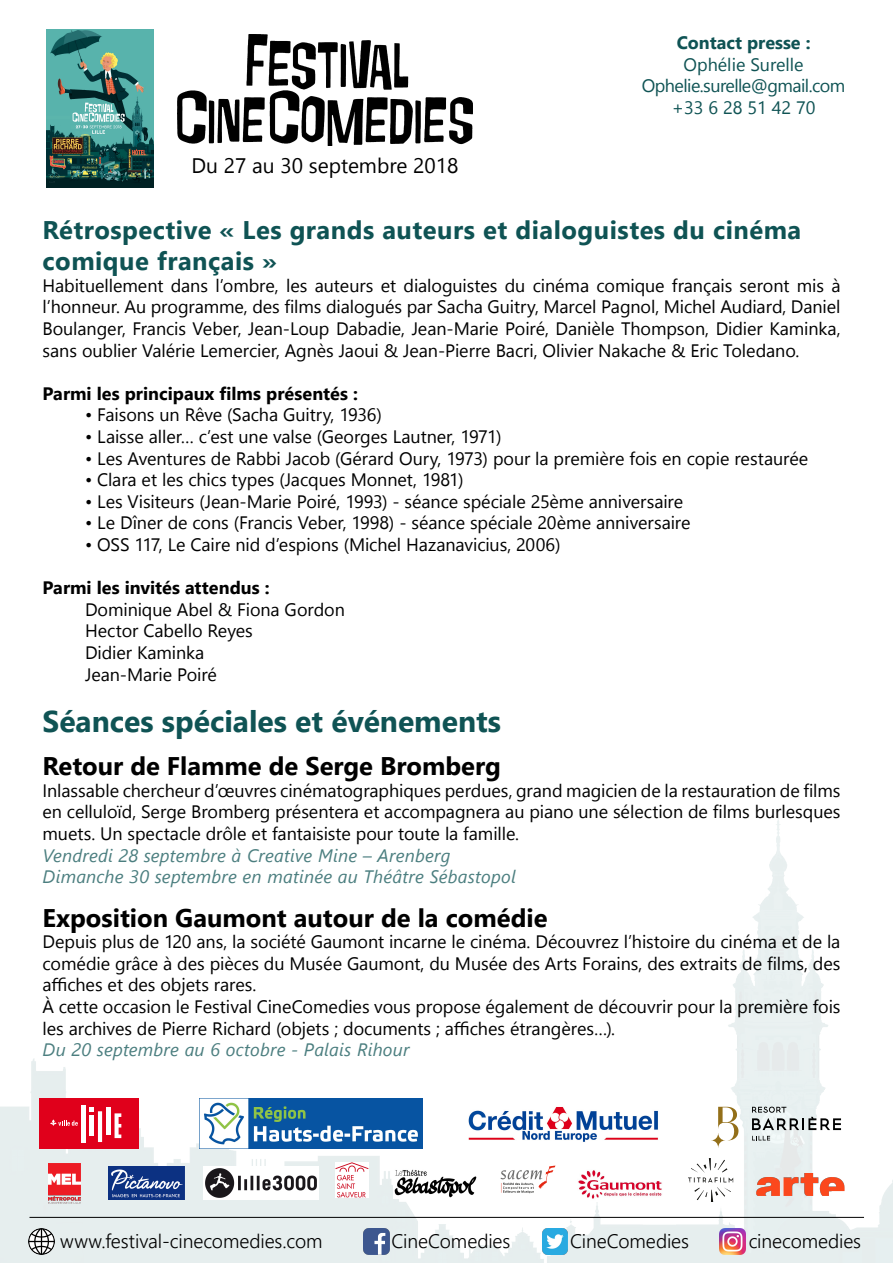
<style>
.page{position:relative;width:893px;height:1263px;background:#fff}
.page>*{position:absolute;margin:0;border:0;box-sizing:border-box;transform-origin:0 0}
.t1{font:700 30px "Segoe UI";color:#0f5354}
.t2{font:700 25.5px/31.5px "Segoe UI";letter-spacing:.02em;color:#0f5354}
.t3{font:700 25.5px "Segoe UI";color:#000}
.t4{font:21px "Segoe UI";color:#000}
.t5{font:300 19.5px "Segoe UI";letter-spacing:-.005em;color:#000}
.t6{font:18px/21.6px "Segoe UI";letter-spacing:-.005em;color:#000;text-align:justify}
.t7{font:italic 18px/21.6px "Segoe UI";letter-spacing:.015em;color:#4b7e7f}
.t8{font:700 18px "Segoe UI";color:#000}
.t9{font:18px/21.6px "Segoe UI";letter-spacing:-.03em;color:#0f5354;text-align:center}
.t10{font:700 18px "Segoe UI";color:#0f5354}
</style>
<div class="page">
<img style="left:0;top:813px;width:893px;height:450px">
<hr style="left:29px;top:1217px;width:835px;height:1px;background:#000">
<img style="left:720px;top:1229px;width:25px;height:25px">
<img style="left:542px;top:1229px;width:25px;height:25px">
<img style="left:364px;top:1229px;width:25px;height:25px">
<img style="left:29px;top:1229px;width:25px;height:25px">
<img style="left:47px;top:30px;width:106px;height:157px">
<img style="left:177px;top:34px;width:295px;height:111px">
<div style="left:39px;top:1098px;width:100px;height:51px;background:#e0001b"></div>
<svg style="left:50px;top:1119px;width:28px;height:7px"></svg>
<div style="left:81px;top:1105px;width:5px;height:37px;background:#fff"></div>
<hr style="left:98px;top:1111px;width:4px;height:31px;background:#fff">
<hr style="left:106px;top:1107px;width:4px;height:27px;background:#fff">
<hr style="left:90px;top:1115px;width:4px;height:21px;background:#fff">
<svg style="left:90px;top:1107px;width:4px;height:4px"></svg>
<svg style="left:115px;top:1113px;width:6px;height:25px"></svg>
<svg style="left:711px;top:1133px;width:14px;height:15px"></svg>
<svg style="left:718px;top:1107px;width:20px;height:33px"></svg>
<svg style="left:752px;top:1136px;width:18px;height:4px"></svg>
<svg style="left:752px;top:1107px;width:89px;height:23px"></svg>
<img style="left:200px;top:1098px;width:222px;height:51px">
<img style="left:459px;top:1098px;width:208px;height:50px">
<img style="left:48px;top:1163px;width:32px;height:40px">
<img style="left:108px;top:1166px;width:76px;height:34px">
<img style="left:203px;top:1167px;width:115px;height:33px">
<img style="left:336px;top:1162px;width:32px;height:35px">
<img style="left:394px;top:1168px;width:84px;height:30px">
<img style="left:495px;top:1163px;width:66px;height:37px">
<img style="left:578px;top:1168px;width:84px;height:33px">
<img style="left:680px;top:1158px;width:61px;height:43px">
<img style="left:756px;top:1174px;width:91px;height:21px">
<p class="t4" style="left:191px;top:150px;width:269px">Du 27 au 30 septembre 2018</p>
<p class="t10" style="left:677px;top:29px;width:135px">Contact presse :</p>
<p class="t9" style="left:642px;top:53px;width:205px">Ophélie Surelle<br>Ophelie.surelle@gmail.com +33 6 28 51 42 70</p>
<h2 class="t2" style="left:43px;top:213px;width:760px">Rétrospective « Les grands auteurs et dialoguistes du cinéma comique français »</h2>
<p class="t6" style="left:43px;top:274px;width:799px">Habituellement dans l’ombre, les auteurs et dialoguistes du cinéma comique français seront mis à l’honneur. Au programme, des films dialogués par Sacha Guitry, Marcel Pagnol, Michel Audiard, Daniel Boulanger, Francis Veber, Jean-Loup Dabadie, Jean-Marie Poiré, Danièle Thompson, Didier Kaminka, sans oublier Valérie Lemercier, Agnès Jaoui &amp; Jean-Pierre Bacri, Olivier Nakache &amp; Eric Toledano.</p>
<p class="t8" style="left:43px;top:380px;width:317px">Parmi les principaux films présentés :</p>
<p class="t6" style="left:85px;top:403px;width:298px">• Faisons un Rêve (Sacha Guitry, 1936)</p>
<p class="t6" style="left:85px;top:425px;width:418px">• Laisse aller… c’est une valse (Georges Lautner, 1971)</p>
<p class="t6" style="left:85px;top:447px;width:725px">• Les Aventures de Rabbi Jacob (Gérard Oury, 1973) pour la première fois en copie restaurée</p>
<p class="t6" style="left:85px;top:468px;width:380px">• Clara et les chics types (Jacques Monnet, 1981)</p>
<p class="t6" style="left:85px;top:490px;width:600px">• Les Visiteurs (Jean-Marie Poiré, 1993) - séance spéciale 25ème anniversaire</p>
<p class="t6" style="left:85px;top:511px;width:607px">• Le Dîner de cons (Francis Veber, 1998) - séance spéciale 20ème anniversaire</p>
<p class="t6" style="left:85px;top:533px;width:477px">• OSS 117, Le Caire nid d’espions (Michel Hazanavicius, 2006)</p>
<p class="t8" style="left:43px;top:574px;width:229px">Parmi les invités attendus :</p>
<p class="t6" style="left:85px;top:598px;width:261px;text-align:left">Dominique Abel &amp; Fiona Gordon<br>Hector Cabello Reyes<br>Didier Kaminka<br>Jean-Marie Poiré</p>
<h1 class="t1" style="left:43px;top:698px;width:460px">Séances spéciales et événements</h1>
<h2 class="t3" style="left:43px;top:747px;width:460px">Retour de Flamme de Serge Bromberg</h2>
<p class="t6" style="left:43px;top:779px;width:799px">Inlassable chercheur d’œuvres cinématographiques perdues, grand magicien de la restauration de films en celluloïd, Serge Bromberg présentera et accompagnera au piano une sélection de films burlesques muets. Un spectacle drôle et fantaisiste pour toute la famille.</p>
<p class="t7" style="left:43px;top:843px;width:475px">Vendredi 28 septembre à Creative Mine – Arenberg<br>Dimanche 30 septembre en matinée au Théâtre Sébastopol</p>
<h2 class="t3" style="left:43px;top:898px;width:506px">Exposition Gaumont autour de la comédie</h2>
<p class="t6" style="left:43px;top:930px;width:799px;text-align:left">Depuis plus de 120 ans, la société Gaumont incarne le cinéma. Découvrez l’histoire du cinéma et de la comédie grâce à des pièces du Musée Gaumont, du Musée des Arts Forains, des extraits de films, des affiches et des objets rares.<br>À cette occasion le Festival CineComedies vous propose également de découvrir pour la première fois les archives de Pierre Richard (objets ; documents ; affiches étrangères…).</p>
<p class="t7" style="left:43px;top:1038px;width:368px">Du 20 septembre au 6 octobre - Palais Rihour</p>
<p class="t5" style="left:60px;top:1227px;width:264px">www.festival-cinecomedies.com</p>
<p class="t5" style="left:391px;top:1227px;width:120px">CineComedies</p>
<p class="t5" style="left:570px;top:1227px;width:120px">CineComedies</p>
<p class="t5" style="left:749px;top:1227px;width:114px">cinecomedies</p>
</div>
